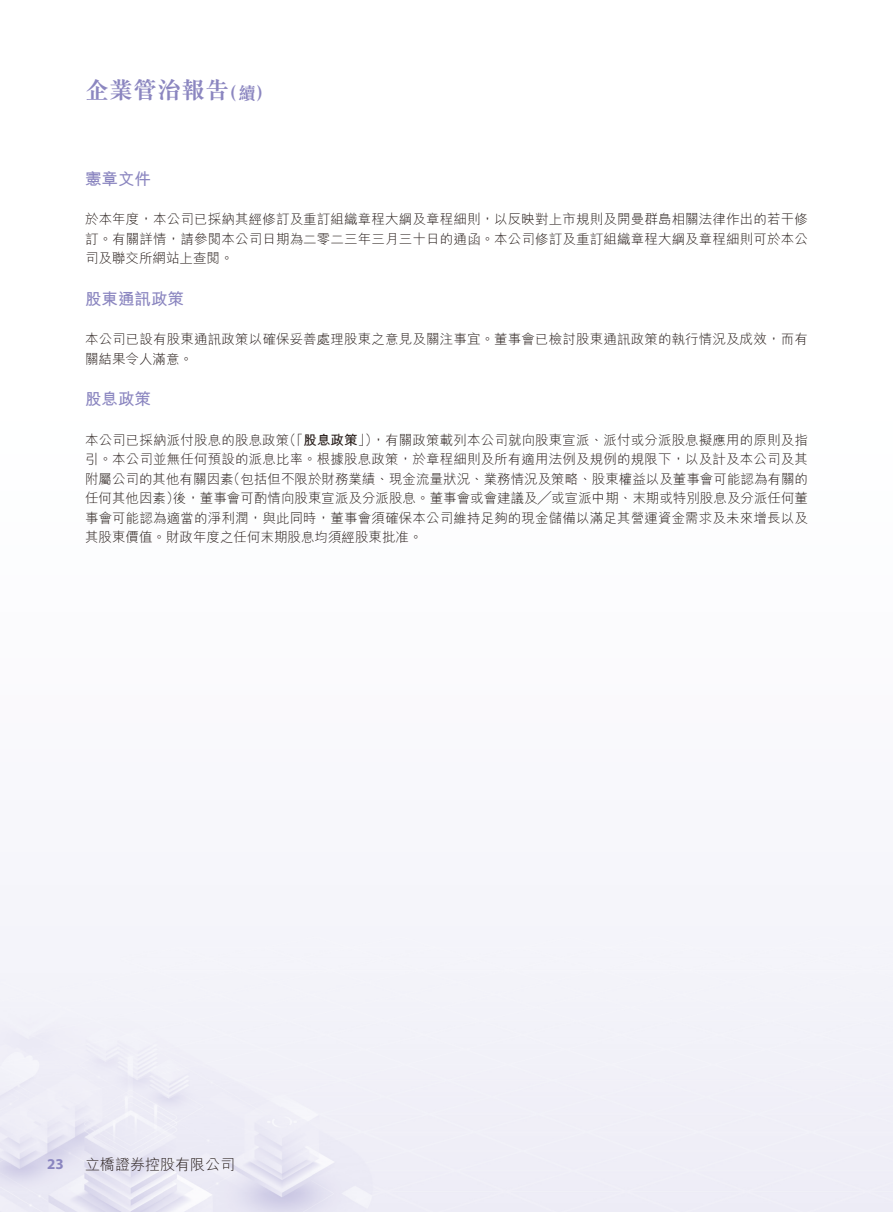
<style>
.page{position:relative;width:893px;height:1212px;background:#fff}
.page>*{position:absolute;margin:0;border:0;box-sizing:border-box;transform-origin:0 0}
.t1{font:700 24px "M Sung HK";color:#8b86c0}
.t2{font:700 18px "M Sung HK";color:#8b86c0}
.t3{font:700 16.5px "M Hei HK";color:#8b86c0}
.t4{font:300 15px "M Hei HK";color:#231916}
.t5{font:700 15px "Myriad Pro";color:#8b86c0}
.t6{font:300 13.5px/19.5px "M Hei HK";letter-spacing:.01em;color:#231916}
.s1{font-weight:700}
</style>
<div class="page">
<h1 class="t1" style="left:85px;top:79px;width:145px">企業管治報告</h1>
<h2 class="t2" style="left:220px;top:85px;width:54px">（續(</h2>
<p class="t3" style="left:85px;top:167px;width:67px">憲章文件</p>
<p class="t6" style="left:85px;top:209px;width:724px;text-align:justify">於本年度，本公司已採納其經修訂及重訂組織章程大綱及章程細則，以反映對上市規則及開曼群島相關法律作出的若干修訂。有關詳情，請參閱本公司日期為二零二三年三月三十日的通函。本公司修訂及重訂組織章程大綱及章程細則可於本公司及聯交所網站上查閱。</p>
<p class="t3" style="left:85px;top:287px;width:100px">股東通訊政策</p>
<p class="t6" style="left:85px;top:329px;width:724px">本公司已設有股東通訊政策以確保妥善處理股東之意見及關注事宜。董事會已檢討股東通訊政策的執行情況及成效，而有關結果令人滿意。</p>
<p class="t3" style="left:85px;top:387px;width:67px">股息政策</p>
<p class="t6" style="left:372px;top:430px;width:438px">，有關政策載列本公司就向股東宣派、派付或分派股息擬應用的原則及指</p>
<p class="t6" style="left:85px;top:430px;width:206px">本公司已採納派付股息的股息政策</p>
<p class="t6" style="left:85px;top:449px;width:724px">引。本公司並無任何預設的派息比率。根據股息政策，於章程細則及所有適用法例及規例的規限下，以及計及本公司及其</p>
<p class="t6" style="left:227px;top:469px;width:583px">（包括但不限於財務業績、現金流量狀況、業務情況及策略、股東權益以及董事會可能認為有關的</p>
<p class="t6" style="left:283px;top:430px;width:97px">（「<span class="s1">股息政策</span>」）</p>
<p class="t6" style="left:85px;top:469px;width:724px">附屬公司的其他有關因素<br>任何其他因素後），董事會可酌情向股東宣派及分派股息。董事會或會建議及╱或宣派中期、末期或特別股息及分派任何董事會可能認為適當的淨利潤，與此同時，董事會須確保本公司維持足夠的現金儲備以滿足其營運資金需求及未來增長以及其股東價值。財政年度之任何末期股息均須經股東批准。</p>
<p class="t5" style="left:47px;top:1154px;width:18px">23</p>
<p class="t4" style="left:85px;top:1156px;width:151px">立橋證券控股有限公司</p>
</div>
